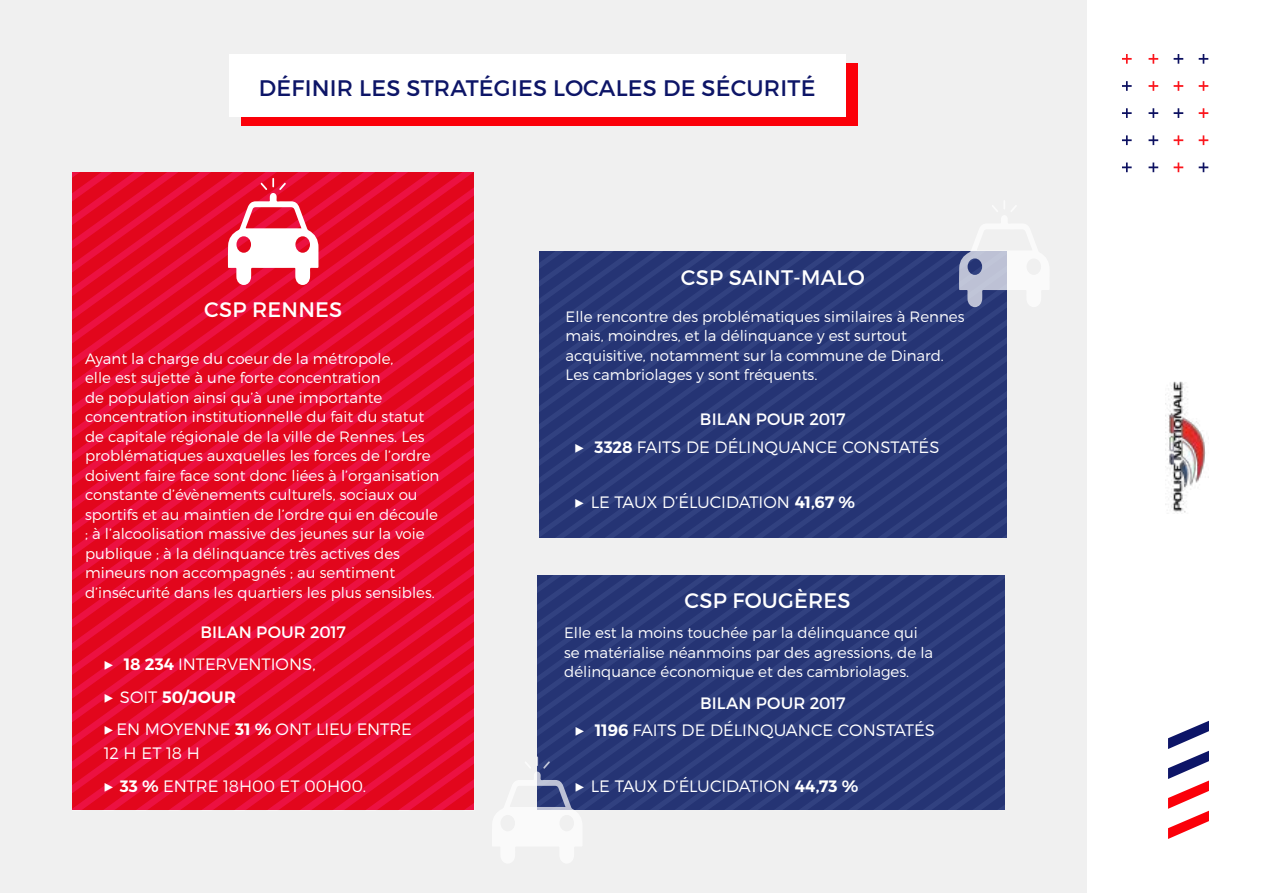
<style>
.page{position:relative;width:1263px;height:893px;background:#fff}
.page>*{position:absolute;margin:0;border:0;box-sizing:border-box;transform-origin:0 0}
.t1{font:22.5px "Montserrat";letter-spacing:.01em;color:#0d1567}
.t2{font:21px "Montserrat";letter-spacing:.01em;color:#fff}
.t3{font:300 16.5px/32.5px "Montserrat";letter-spacing:-.005em;color:#fff}
.t4{font:300 15px/19.5px "Montserrat";color:#fff}
.s1{font-weight:400}
.s2{font-family:"Source Sans Pro";font-weight:400}
.s3{font-weight:600}
</style>
<div class="page">
<div style="left:0;top:0;width:1086px;height:893px;background:#f0f0f0"></div>
<img style="left:1165px;top:381px;width:44px;height:133px">
<svg style="left:1122px;top:54px;width:10px;height:10px"></svg>
<svg style="left:1148px;top:54px;width:10px;height:10px"></svg>
<svg style="left:1173px;top:54px;width:10px;height:10px"></svg>
<svg style="left:1199px;top:54px;width:9px;height:10px"></svg>
<svg style="left:1122px;top:81px;width:10px;height:10px"></svg>
<svg style="left:1148px;top:81px;width:10px;height:10px"></svg>
<svg style="left:1173px;top:81px;width:10px;height:10px"></svg>
<svg style="left:1199px;top:81px;width:9px;height:10px"></svg>
<svg style="left:1122px;top:108px;width:10px;height:10px"></svg>
<svg style="left:1148px;top:108px;width:10px;height:10px"></svg>
<svg style="left:1173px;top:108px;width:10px;height:10px"></svg>
<svg style="left:1199px;top:108px;width:9px;height:10px"></svg>
<svg style="left:1122px;top:135px;width:10px;height:10px"></svg>
<svg style="left:1148px;top:135px;width:10px;height:10px"></svg>
<svg style="left:1173px;top:135px;width:10px;height:10px"></svg>
<svg style="left:1199px;top:135px;width:9px;height:10px"></svg>
<svg style="left:1122px;top:163px;width:10px;height:9px"></svg>
<svg style="left:1148px;top:163px;width:10px;height:9px"></svg>
<svg style="left:1173px;top:163px;width:10px;height:9px"></svg>
<svg style="left:1199px;top:163px;width:9px;height:9px"></svg>
<svg style="left:1168px;top:721px;width:41px;height:118px"></svg>
<div style="left:241px;top:63px;width:616px;height:63px;background:#fb0009"></div>
<div style="left:229px;top:54px;width:616px;height:63px;background:#fff"></div>
<svg style="left:72px;top:291px;width:402px;height:23px;background:#e50928"></svg>
<svg style="left:72px;top:314px;width:402px;height:24px;background:#e50928"></svg>
<svg style="left:72px;top:338px;width:402px;height:24px;background:#e50928"></svg>
<svg style="left:72px;top:362px;width:402px;height:23px;background:#e50928"></svg>
<svg style="left:72px;top:385px;width:402px;height:24px;background:#e50928"></svg>
<svg style="left:72px;top:409px;width:402px;height:24px;background:#e50928"></svg>
<svg style="left:72px;top:433px;width:402px;height:23px;background:#e50928"></svg>
<svg style="left:72px;top:456px;width:402px;height:24px;background:#e50928"></svg>
<svg style="left:72px;top:480px;width:402px;height:24px;background:#e50928"></svg>
<svg style="left:72px;top:504px;width:402px;height:23px;background:#e50928"></svg>
<svg style="left:72px;top:527px;width:402px;height:24px;background:#e50928"></svg>
<svg style="left:72px;top:551px;width:402px;height:24px;background:#e50928"></svg>
<svg style="left:72px;top:575px;width:402px;height:23px;background:#e50928"></svg>
<svg style="left:72px;top:598px;width:402px;height:24px;background:#e50928"></svg>
<svg style="left:72px;top:622px;width:402px;height:24px;background:#e50928"></svg>
<svg style="left:72px;top:646px;width:402px;height:23px;background:#e50928"></svg>
<svg style="left:72px;top:669px;width:402px;height:24px;background:#e50928"></svg>
<svg style="left:72px;top:693px;width:402px;height:24px;background:#e50928"></svg>
<svg style="left:72px;top:717px;width:402px;height:93px;background:#e50928"></svg>
<svg style="left:539px;top:338px;width:467px;height:10px;background:#293878"></svg>
<svg style="left:539px;top:348px;width:467px;height:18px;background:#293878"></svg>
<svg style="left:539px;top:366px;width:467px;height:18px;background:#293878"></svg>
<svg style="left:539px;top:384px;width:467px;height:18px;background:#293878"></svg>
<svg style="left:539px;top:402px;width:467px;height:18px;background:#293878"></svg>
<svg style="left:539px;top:420px;width:467px;height:18px;background:#293878"></svg>
<svg style="left:539px;top:438px;width:467px;height:18px;background:#293878"></svg>
<svg style="left:539px;top:456px;width:467px;height:82px;background:#293878"></svg>
<svg style="left:537px;top:576px;width:467px;height:7px;background:#293878"></svg>
<svg style="left:537px;top:583px;width:467px;height:18px;background:#293878"></svg>
<svg style="left:537px;top:601px;width:467px;height:18px;background:#293878"></svg>
<svg style="left:537px;top:619px;width:467px;height:17px;background:#293878"></svg>
<svg style="left:537px;top:636px;width:467px;height:18px;background:#293878"></svg>
<svg style="left:537px;top:654px;width:467px;height:18px;background:#293878"></svg>
<svg style="left:537px;top:672px;width:467px;height:18px;background:#293878"></svg>
<svg style="left:537px;top:690px;width:467px;height:18px;background:#293878"></svg>
<svg style="left:537px;top:708px;width:467px;height:18px;background:#293878"></svg>
<svg style="left:72px;top:172px;width:402px;height:113px;background:#e71f3c"></svg>
<svg style="left:539px;top:251px;width:468px;height:87px;background:#2f3e7c"></svg>
<svg style="left:537px;top:726px;width:467px;height:84px;background:#2a3979"></svg>
<h1 class="t1" style="left:259px;top:75px;width:558px">DÉFINIR LES STRATÉGIES LOCALES DE SÉCURITÉ</h1>
<h2 class="t2" style="left:204px;top:297px;width:139px">CSP RENNES</h2>
<p class="t4" style="left:85px;top:348px;width:356px">Ayant la charge du coeur de la métropole,<br>elle est sujette à une forte concentration<br>de population ainsi qu’à une importante concentration institutionnelle du fait du statut de capitale régionale de la ville de Rennes. Les problématiques auxquelles les forces de l’ordre doivent faire face sont donc liées à l’organisation constante d’évènements culturels, sociaux ou sportifs et au maintien de l’ordre qui en découle ; à l’alcoolisation massive des jeunes sur la voie publique ; à la délinquance très actives des mineurs non accompagnés ; au sentiment d’insécurité dans les quartiers les plus sensibles.</p>
<p class="t3" style="left:104px;top:615px;width:310px;text-indent:97px"><span class="s1">BILAN POUR 2017<br></span><span class="s2">▶</span> <span class="s3">18 234</span> INTERVENTIONS,<br><span class="s2">▶</span> SOIT <span class="s3">50/JOUR<br></span><span class="s2">▶</span> EN MOYENNE <span class="s3">31 %</span> ONT LIEU ENTRE</p>
<p class="t3" style="left:104px;top:737px;width:264px">12 H ET 18 H<br><span class="s2">▶</span> <span class="s3">33 %</span> ENTRE 18H00 ET 00H00.</p>
<h2 class="t2" style="left:681px;top:265px;width:185px">CSP SAINT-MALO</h2>
<p class="t4" style="left:566px;top:306px;width:400px">Elle rencontre des problématiques similaires à Rennes mais, moindres, et la délinquance y est surtout acquisitive, notamment sur la commune de Dinard.<br>Les cambriolages y sont fréquents.</p>
<p class="t3" style="left:575px;top:405px;width:366px;line-height:27.6px;text-indent:125px"><span class="s1">BILAN POUR 2017<br></span><span class="s2">▶</span> <span class="s3">3328</span> FAITS DE DÉLINQUANCE CONSTATÉS</p>
<p class="t3" style="left:575px;top:486px;width:282px"><span class="s2">▶</span> LE TAUX D’ÉLUCIDATION <span class="s3">41,67 %</span></p>
<h2 class="t2" style="left:684px;top:587px;width:168px">CSP FOUGÈRES</h2>
<p class="t4" style="left:564px;top:623px;width:371px">Elle est la moins touchée par la délinquance qui se matérialise néanmoins par des agressions, de la délinquance économique et des cambriolages.</p>
<p class="t3" style="left:575px;top:689px;width:362px;line-height:27.6px;text-indent:125px"><span class="s1">BILAN POUR 2017<br></span><span class="s2">▶</span> <span class="s3">1196</span> FAITS DE DÉLINQUANCE CONSTATÉS</p>
<p class="t3" style="left:575px;top:769px;width:285px"><span class="s2">▶</span> LE TAUX D’ÉLUCIDATION <span class="s3">44,73 %</span></p>
</div>
